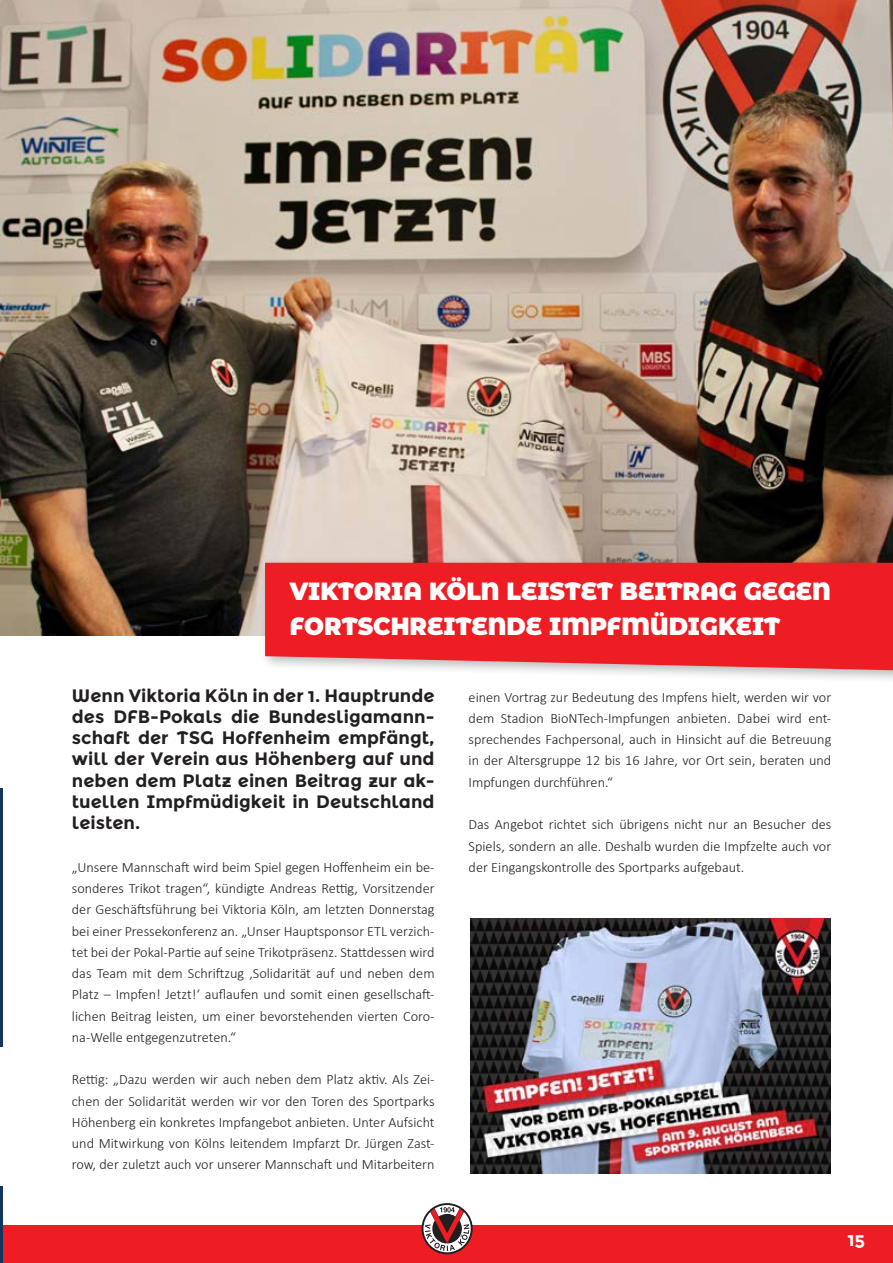
<style>
.page{position:relative;width:893px;height:1263px;background:#fff}
.page>*{position:absolute;margin:0;border:0;box-sizing:border-box;transform-origin:0 0}
.Überschrift_1{font:900 24.75px "Montserrat Alternates";color:#fff;scale:.95 1}
.Zwischenüberschrift{font:700 18px/21.3px "Montserrat Alternates";color:#231f20;text-align:justify}
.t1{font:700 18px "Montserrat Alternates";color:#fff}
.Zwischenüberschrift-2{font:300 14.25px/21.3px "Calibri";color:#231f20;text-align:justify}
</style>
<div class="page">
<div style="left:0;top:1225px;width:893px;height:38px;background:#ee1d23"></div>
<svg style="left:421px;top:1203px;width:52px;height:51px"></svg>
<svg style="left:423px;top:1205px;width:48px;height:47px"></svg>
<hr style="left:0;top:1186px;width:2px;height:77px;background:#12365e">
<hr style="left:0;top:788px;width:2px;height:259px;background:#12365e">
<img style="left:0;top:0;width:893px;height:635px">
<div style="left:259px;top:557px;width:634px;height:128px;background:#231f20;opacity:.3"></div>
<svg style="left:265px;top:563px;width:628px;height:107px;fill:#ee1d23"></svg>
<img style="left:470px;top:918px;width:360px;height:255px">
<p class="Überschrift_1" style="left:290px;top:572px;width:571px">VIKTORIA KÖLN LEISTET BEITRAG GEGEN</p>
<p class="Überschrift_1" style="left:290px;top:607px;width:518px">FORTSCHREITENDE IMPFMÜDIGKEIT</p>
<p class="Zwischenüberschrift" style="left:72px;top:685px;width:364px">Wenn Viktoria Köln in der 1. Hauptrunde des DFB-Pokals die Bundesligamann&shy;schaft der TSG Hoffenheim empfängt, will der Verein aus Höhenberg auf und neben dem Platz einen Beitrag zur ak&shy;tuellen Impfmüdigkeit in Deutschland leisten.</p>
<p class="Zwischenüberschrift-2" style="left:72px;top:856px;width:364px">„Unsere Mannschaft wird beim Spiel gegen Hoffenheim ein be&shy;sonderes Trikot tragen“, kündigte Andreas Rettig, Vorsitzender der Geschäftsführung bei Viktoria Köln, am letzten Donnerstag bei einer Pressekonferenz an. „Unser Hauptsponsor ETL verzich&shy;tet bei der Pokal-Partie auf seine Trikotpräsenz. Stattdessen wird das Team mit dem Schriftzug ‚Solidarität auf und neben dem Platz – Impfen! Jetzt!‘ auflaufen und somit einen gesellschaft&shy;lichen Beitrag leisten, um einer bevorstehenden vierten Coro&shy;na-Welle entgegenzutreten.“</p>
<p class="Zwischenüberschrift-2" style="left:72px;top:1069px;width:364px">Rettig: „Dazu werden wir auch neben dem Platz aktiv. Als Zei&shy;chen der Solidarität werden wir vor den Toren des Sportparks Höhenberg ein konkretes Impfangebot anbieten. Unter Aufsicht und Mitwirkung von Kölns leitendem Impfarzt Dr. Jürgen Zast&shy;row, der zuletzt auch vor unserer Mannschaft und Mitarbeitern</p>
<p class="Zwischenüberschrift-2" style="left:469px;top:686px;width:364px">einen Vortrag zur Bedeutung des Impfens hielt, werden wir vor dem Stadion BioNTech-Impfungen anbieten. Dabei wird ent&shy;sprechendes Fachpersonal, auch in Hinsicht auf die Betreuung in der Altersgruppe 12 bis 16 Jahre, vor Ort sein, beraten und Impfungen durchführen.“</p>
<p class="Zwischenüberschrift-2" style="left:469px;top:814px;width:364px">Das Angebot richtet sich übrigens nicht nur an Besucher des Spiels, sondern an alle. Deshalb wurden die Impfzelte auch vor der Eingangskontrolle des Sportparks aufgebaut.</p>
<p class="t1" style="left:847px;top:1228px;width:19px">15</p>
</div>
